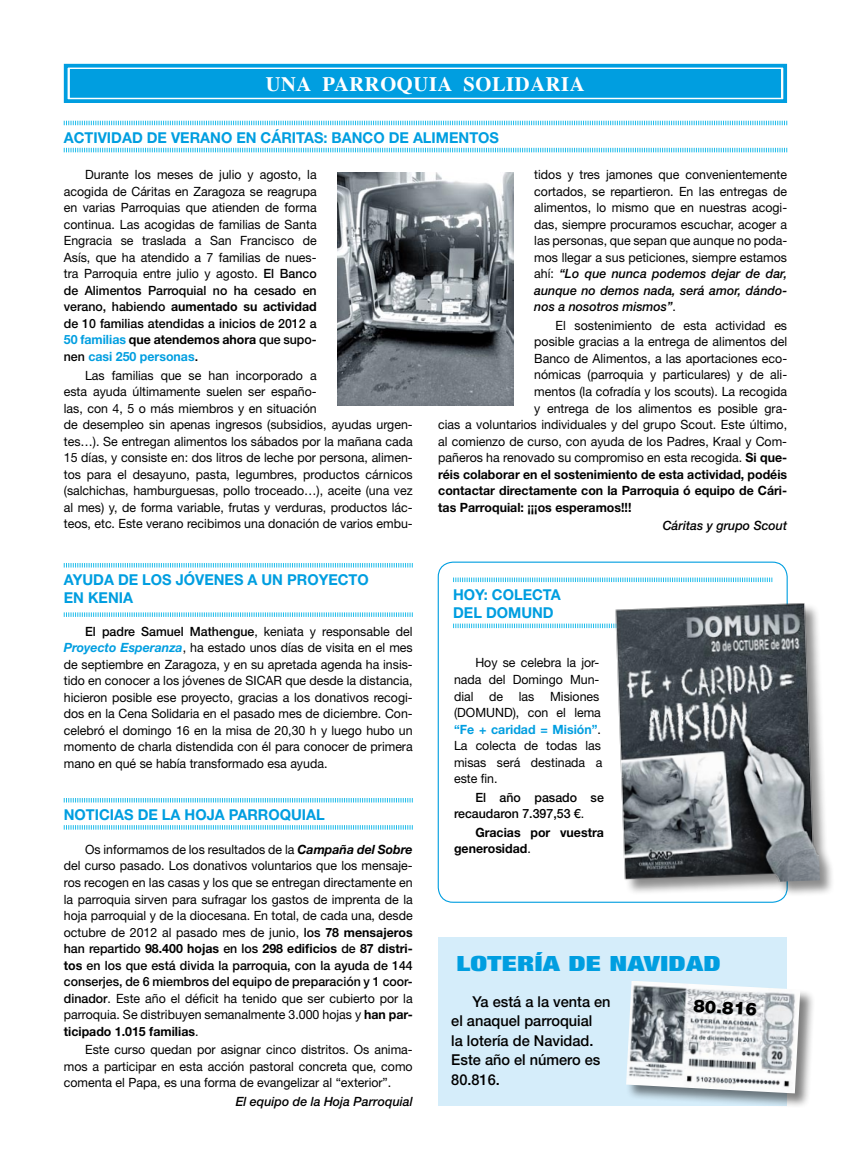
<style>
.page{position:relative;width:851px;height:1170px;background:#fff}
.page>*{position:absolute;margin:0;border:0;box-sizing:border-box;transform-origin:0 0}
.t1{font:900 condensed 21px "Helvetica Neue LT Std";letter-spacing:.01em;color:#009ee0;scale:1.43 1}
.t2{font:700 20.55px "Times";letter-spacing:.03em;color:#fff}
.t3{font:900 17.85px "Helvetica Neue LT Std";color:#000}
.t4{font:700 15px/18px "Helvetica Neue LT Std";color:#009ee0}
.t5{font:500 15px/19.5px "Helvetica Neue LT Std";color:#000}
.t6{font:12.75px/16.5px "Helvetica Neue LT Std";color:#000;text-align:justify}
.t7{font:700 12.75px "Helvetica Neue LT Std";color:#000}
.t8{font:italic 500 12.75px "Helvetica Neue LT Std";color:#000}
.t9{font:500 12.75px/16.5px "Helvetica Neue LT Std";color:#000}
.s1{font-weight:500}
.s2{font-weight:700}
.s3{font-weight:700;color:#009ee0}
.s4{font-weight:700;font-style:italic;color:#009ee0}
.s5{font-weight:500;font-style:italic}
.s6{font-weight:400}
.s7{font-weight:700;font-style:italic}
</style>
<div class="page">
<div style="left:70px;top:70px;width:710px;height:27px;background:#009ee0"></div>
<div style="left:64px;top:64px;width:723px;height:39px;border:4px solid #009ee0"></div>
<div style="left:70px;top:69px;width:710px;height:29px;border:1px solid #009ee0"></div>
<img style="left:338px;top:172px;width:175px;height:233px">
<svg style="left:63px;top:120px;width:724px;height:6px"></svg>
<svg style="left:63px;top:147px;width:724px;height:6px"></svg>
<svg style="left:64px;top:563px;width:349px;height:4px"></svg>
<svg style="left:64px;top:612px;width:349px;height:5px"></svg>
<svg style="left:453px;top:577px;width:319px;height:5px"></svg>
<svg style="left:453px;top:623px;width:157px;height:5px"></svg>
<svg style="left:64px;top:798px;width:349px;height:4px"></svg>
<svg style="left:64px;top:825px;width:349px;height:4px"></svg>
<div style="left:438px;top:937px;width:349px;height:169px;background:#d5edfa"></div>
<div style="left:625px;top:979px;width:189px;height:128px;background:#000;opacity:.5"></div>
<img style="left:626px;top:980px;width:174px;height:113px">
<div style="left:615px;top:602px;width:219px;height:294px;background:#000;opacity:.45"></div>
<img style="left:611px;top:596px;width:208px;height:291px">
<h2 class="t2" style="left:266px;top:64px;width:320px">UNA PARROQUIA SOLIDARIA</h2>
<p class="t4" style="left:64px;top:128px;width:436px">ACTIVIDAD DE VERANO EN CÁRITAS: BANCO DE ALIMENTOS</p>
<p class="t6" style="left:64px;top:166px;width:254px;text-indent:21px">Durante los meses de julio y agosto, la acogida de Cáritas en Zaragoza se reagrupa en varias Parroquias que atienden de forma continua. Las acogidas de familias de Santa Engracia se traslada a San Francisco de Asís, que ha atendido a 7 familias de nues&shy;tra Parroquia entre julio y agosto. <span class="s1">El Banco de Alimentos Parroquial no ha cesado en verano, habiendo</span> <span class="s2">aumentado su actividad </span><span class="s1">de 10 familias atendidas a inicios de 2012 a </span><span class="s3">50 familias</span> <span class="s2">que atendemos ahora</span> <span class="s1">que supo&shy;nen</span> <span class="s3">casi 250 personas</span><span class="s1">.</span></p>
<p class="t6" style="left:64px;top:366px;width:350px;text-align:left;text-indent:21px">Las familias que se han incorporado a<br>esta ayuda últimamente suelen ser españo-<br>las, con 4, 5 o más miembros y en situación<br>de desempleo sin apenas ingresos (subsidios, ayudas urgen&shy;tes…). Se entregan alimentos los sábados por la mañana cada 15 días, y consiste en: dos litros de leche por persona, alimen&shy;tos para el desayuno, pasta, legumbres, productos cárnicos (salchichas, hamburguesas, pollo troceado…), aceite (una vez al mes) y, de forma variable, frutas y verduras, productos lác&shy;teos, etc. Este verano recibimos una donación de varios embu-</p>
<p class="t4" style="left:64px;top:570px;width:306px">AYUDA DE LOS JÓVENES A UN PROYECTO<br>EN KENIA</p>
<p class="t6" style="left:64px;top:622px;width:350px;text-indent:21px"><span class="s1">El padre Samuel Mathengue</span>, keniata y responsable del <span class="s4">Proyecto Esperanza</span>, ha estado unos días de visita en el mes de septiembre en Zaragoza, y en su apretada agenda ha insis&shy;tido en conocer a los jóvenes de SICAR que desde la distancia, hicieron posible ese proyecto, gracias a los donativos recogi&shy;dos en la Cena Solidaria en el pasado mes de diciembre. Con&shy;celebró el domingo 16 en la misa de 20,30 h y luego hubo un momento de charla distendida con él para conocer de primera mano en qué se había transformado esa ayuda.</p>
<p class="t4" style="left:64px;top:805px;width:262px">NOTICIAS DE LA HOJA PARROQUIAL</p>
<p class="t6" style="left:534px;top:166px;width:254px">tidos y tres jamones que convenientemente cortados, se repartieron. En las entregas de alimentos, lo mismo que en nuestras acogi&shy;das, siempre procuramos escuchar, acoger a las personas, que sepan que aunque no poda&shy;mos llegar a sus peticiones, siempre estamos ahí: <span class="s5">“Lo que nunca podemos dejar de dar, aunque no demos nada, será amor, dándo&shy;nos a nosotros mismos”</span>.</p>
<p class="t6" style="left:555px;top:317px;width:233px">El sostenimiento de esta actividad es</p>
<p class="t6" style="left:534px;top:333px;width:254px">posible gracias a la entrega de alimentos del</p>
<p class="t6" style="left:534px;top:350px;width:254px">Banco de Alimentos, a las aportaciones eco-</p>
<p class="t6" style="left:534px;top:366px;width:254px">nómicas (parroquia y particulares) y de ali-</p>
<p class="t6" style="left:534px;top:383px;width:254px">mentos (la cofradía y los scouts). La recogida</p>
<p class="t6" style="left:534px;top:399px;width:254px">y entrega de los alimentos es posible gra-</p>
<p class="t6" style="left:438px;top:416px;width:350px">cias a voluntarios individuales y del grupo Scout. Este último,</p>
<p class="t6" style="left:438px;top:432px;width:350px">al comienzo de curso, con ayuda de los Padres, Kraal y Com-</p>
<p class="t6" style="left:438px;top:449px;width:350px">pañeros ha renovado su compromiso en esta recogida. <span class="s2">Si que-</span></p>
<p class="t7" style="left:438px;top:466px;width:350px">réis colaborar en el sostenimiento de esta actividad, podéis</p>
<p class="t7" style="left:438px;top:482px;width:350px">contactar directamente con la Parroquia ó equipo de Cári-</p>
<p class="t7" style="left:438px;top:499px;width:195px">tas Parroquial: ¡¡¡os esperamos!!!</p>
<p class="t8" style="left:662px;top:518px;width:126px">Cáritas y grupo Scout</p>
<p class="t4" style="left:453px;top:585px;width:109px">HOY: COLECTA<br>DEL DOMUND</p>
<p class="t6" style="left:454px;top:654px;width:150px;text-align:left;text-indent:21px">Hoy se celebra la jor&shy;nada del Domingo Mun&shy;dial de las Misiones (DOMUND), con el lema <span class="s3">“Fe + caridad = Misión”</span>.<br>La colecta de todas las misas será destinada a este fin.</p>
<p class="t9" style="left:454px;top:788px;width:151px;text-indent:21px">El año pasado se recaudaron 7.397,53 €<span class="s6">.</span></p>
<p class="t7" style="left:475px;top:824px;width:130px">Gracias por vuestra</p>
<p class="t6" style="left:85px;top:841px;width:329px">Os informamos de los resultados de la <span class="s7">Campaña del Sobre</span></p>
<p class="t7" style="left:454px;top:840px;width:78px">generosidad<span class="s6">.</span></p>
<p class="t6" style="left:64px;top:857px;width:350px">del curso pasado. Los donativos voluntarios que los mensaje&shy;ros recogen en las casas y los que se entregan directamente en la parroquia sirven para sufragar los gastos de imprenta de la hoja parroquial y de la diocesana. En total, de cada una, desde octubre de 2012 al pasado mes de junio, <span class="s1">los</span> <span class="s2">78 mensajeros </span><span class="s1">han repartido</span> <span class="s2">98.400 hojas</span> <span class="s1">en los</span> <span class="s2">298 edificios</span> <span class="s1">de</span> <span class="s2">87 distri&shy;tos</span> <span class="s1">en los que está divida la parroquia, con la ayuda de 144 conserjes, de 6 miembros del equipo de preparación y 1 coor&shy;dinador</span>. Este año el déficit ha tenido que ser cubierto por la parroquia. Se distribuyen semanalmente 3.000 hojas y <span class="s2">han par&shy;ticipado 1.015 familias</span>.</p>
<p class="t6" style="left:64px;top:1041px;width:350px;text-indent:21px">Este curso quedan por asignar cinco distritos. Os anima&shy;mos a participar en esta acción pastoral concreta que, como comenta el Papa, es una forma de evangelizar al “exterior”.</p>
<p class="t8" style="left:236px;top:1093px;width:178px">El equipo de la Hoja Parroquial</p>
<h1 class="t1" style="left:456px;top:949px;width:186px">LOTERÍA DE NAVIDAD</h1>
<p class="t5" style="left:472px;top:991px;width:140px">Ya está a la venta en</p>
<h3 class="t3" style="left:693px;top:994px;width:65px;rotate:3deg">80.816</h3>
<p class="t5" style="left:451px;top:1010px;width:151px">el anaquel parroquial la lotería de Navidad.<br>Este año el número es<br>80.816.</p>
</div>
